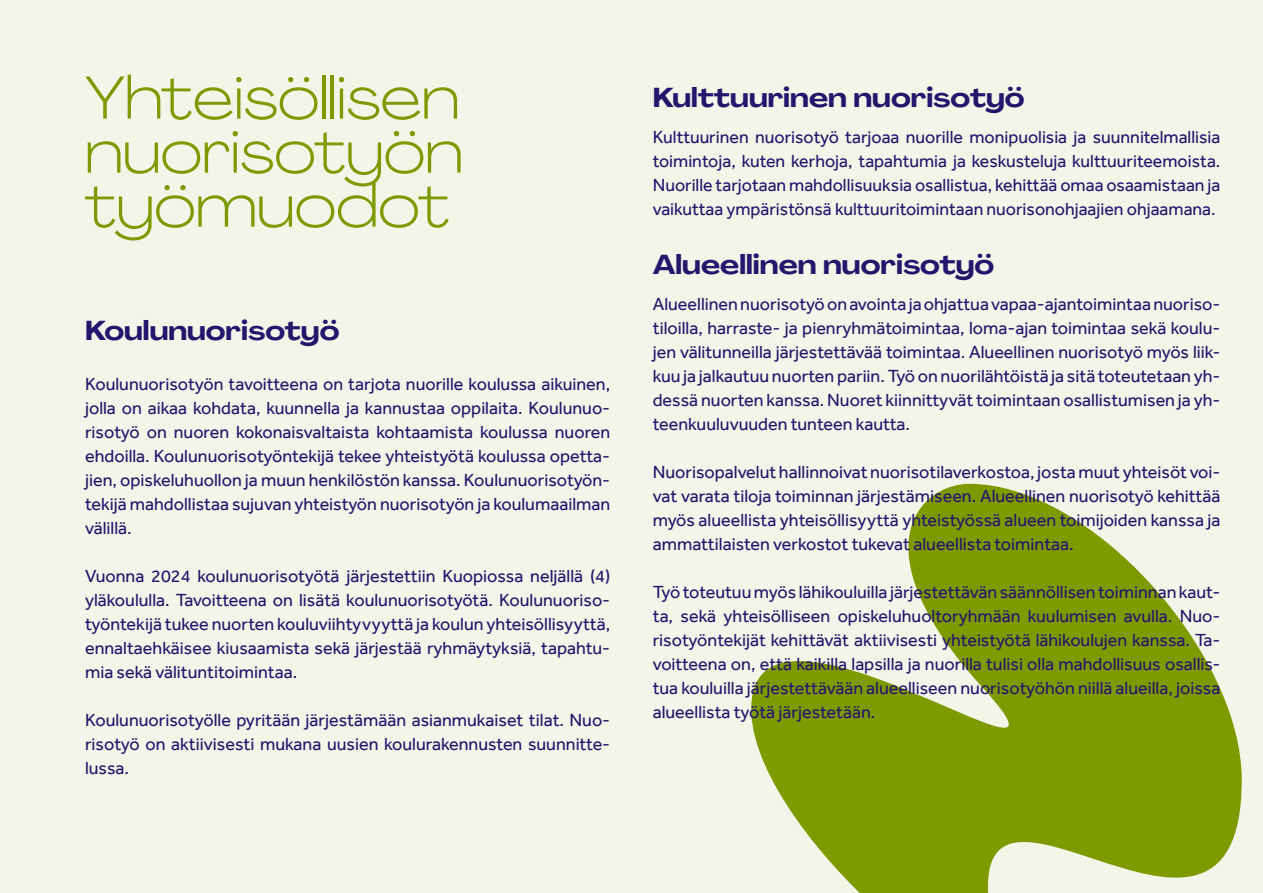
<style>
.page{position:relative;width:1263px;height:893px;background:#f3f5e9}
.page>*{position:absolute;margin:0;border:0;box-sizing:border-box;transform-origin:0 0}
.Pääotsikot{font:300 expanded 60px/54px "PP Agrandir";color:#7d9b00;text-align:justify}
.Alaotsikko_1{font:700 expanded 27px "PP Agrandir";color:#25156d}
.Leipis{font:18px/24px "Effra";color:#25156d;text-align:justify}
</style>
<div class="page">
<svg style="left:751px;top:484px;width:491px;height:409px;fill:#7d9b00"></svg>
<p class="Pääotsikot" style="left:85px;top:70px;width:379px">Yhteisöllisen nuorisotyön työmuodot</p>
<p class="Alaotsikko_1" style="left:85px;top:314px;width:256px">Koulunuorisotyö</p>
<p class="Leipis" style="left:85px;top:371px;width:527px">Koulunuorisotyön tavoitteena on tarjota nuorille koulussa aikuinen, jolla on aikaa kohdata, kuunnella ja kannustaa oppilaita. Koulunuo&shy;risotyö on nuoren kokonaisvaltaista kohtaamista koulussa nuoren ehdoilla. Koulunuorisotyöntekijä tekee yhteistyötä koulussa opetta&shy;jien, opiskeluhuollon ja muun henkilöstön kanssa. Koulunuorisotyön&shy;tekijä mahdollistaa sujuvan yhteistyön nuorisotyön ja koulumaailman välillä.</p>
<p class="Leipis" style="left:85px;top:563px;width:527px">Vuonna 2024 koulunuorisotyötä järjestettiin Kuopiossa neljällä (4) yläkoululla. Tavoitteena on lisätä koulunuorisotyötä. Koulunuoriso&shy;työntekijä tukee nuorten kouluviihtyvyyttä ja koulun yhteisöllisyyttä, ennaltaehkäisee kiusaamista sekä järjestää ryhmäytyksiä, tapahtu&shy;mia sekä välituntitoimintaa.</p>
<p class="Leipis" style="left:85px;top:707px;width:527px">Koulunuorisotyölle pyritään järjestämään asianmukaiset tilat. Nuo&shy;risotyö on aktiivisesti mukana uusien koulurakennusten suunnitte&shy;lussa.</p>
<p class="Alaotsikko_1" style="left:653px;top:81px;width:373px">Kulttuurinen nuorisotyö</p>
<p class="Leipis" style="left:653px;top:125px;width:569px">Kulttuurinen nuorisotyö tarjoaa nuorille monipuolisia ja suunnitelmallisia toimintoja, kuten kerhoja, tapahtumia ja keskusteluja kulttuuriteemoista.<br>Nuorille tarjotaan mahdollisuuksia osallistua, kehittää omaa osaamistaan ja vaikuttaa ympäristönsä kulttuuritoimintaan nuorisonohjaajien ohjaamana.</p>
<p class="Alaotsikko_1" style="left:653px;top:248px;width:343px">Alueellinen nuorisotyö</p>
<p class="Leipis" style="left:653px;top:292px;width:569px">Alueellinen nuorisotyö on avointa ja ohjattua vapaa-ajantoimintaa nuoriso&shy;tiloilla, harraste- ja pienryhmätoimintaa, loma-ajan toimintaa sekä koulu&shy;jen välitunneilla järjestettävää toimintaa. Alueellinen nuorisotyö myös liik&shy;kuu ja jalkautuu nuorten pariin. Työ on nuorilähtöistä ja sitä toteutetaan yh&shy;dessä nuorten kanssa. Nuoret kiinnittyvät toimintaan osallistumisen ja yh&shy;teenkuuluvuuden tunteen kautta.</p>
<p class="Leipis" style="left:653px;top:460px;width:569px">Nuorisopalvelut hallinnoivat nuorisotilaverkostoa, josta muut yhteisöt voi&shy;vat varata tiloja toiminnan järjestämiseen. Alueellinen nuorisotyö kehittää myös alueellista yhteisöllisyyttä yhteistyössä alueen toimijoiden kanssa ja ammattilaisten verkostot tukevat alueellista toimintaa.</p>
<p class="Leipis" style="left:653px;top:580px;width:569px">Työ toteutuu myös lähikouluilla järjestettävän säännöllisen toiminnan kaut&shy;ta, sekä yhteisölliseen opiskeluhuoltoryhmään kuulumisen avulla. Nuo&shy;risotyöntekijät kehittävät aktiivisesti yhteistyötä lähikoulujen kanssa. Ta&shy;voitteena on, että kaikilla lapsilla ja nuorilla tulisi olla mahdollisuus osallis&shy;tua kouluilla järjestettävään alueelliseen nuorisotyöhön niillä alueilla, joissa alueellista työtä järjestetään.</p>
</div>
